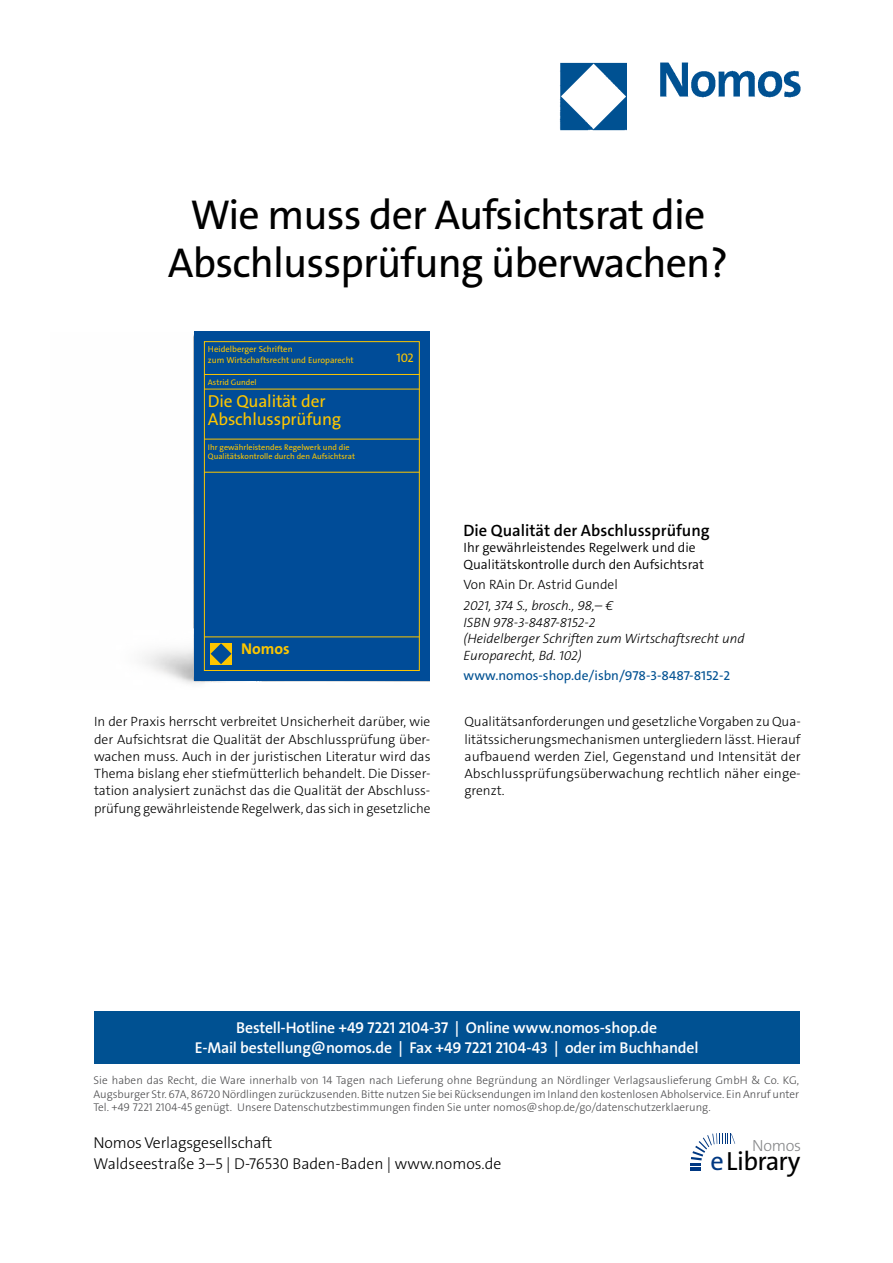
<style>
.page{position:relative;width:893px;height:1263px;background:#fff}
.page>*{position:absolute;margin:0;border:0;box-sizing:border-box;transform-origin:0 0}
.t1{font:42px/48px "The Sans Os F";letter-spacing:-.02em;color:#000;text-align:center}
.t2{font:26.4px "The Sans Os F";letter-spacing:-.03em;color:#000}
.t3{font:17.4px/18.5px "The Sans Os F";letter-spacing:-.01em;color:#fdc600}
.t4{font:600 16.5px "The Sans C5";color:#000}
.t5{font:300 16.2px "The Sans Os F";letter-spacing:-.02em;color:#87888a}
.t6{font:600 15.75px/21px "The Sans Os F";letter-spacing:-.01em;color:#fff;text-align:center}
.t7{font:300 15.75px/21px "The Sans Os F";color:#000}
.t8{font:700 15.75px "The Sans Os F";color:#fdc600}
.t9{font:300 13.5px/17.2px "The Sans C5";color:#000;text-align:justify}
.t10{font:italic 300 13.5px/16.5px "The Sans C5";color:#000}
.t11{font:300 13.5px/16.5px "The Sans C5";color:#000}
.t12{font:13.5px "The Sans C5";color:#005192}
.t13{font:12.45px "The Sans Os F";color:#fdc600}
.t14{font:300 11.25px/13.5px "The Sans Os F";color:#4b4b4d;text-align:justify}
.t15{font:8.7px/10.4px "The Sans Os F";color:#fdc600}
.t16{font:8.1px/9.3px "The Sans Os F";color:#fdc600}
.s1{color:#003882}
</style>
<div class="page">
<img style="left:559px;top:62px;width:242px;height:69px">
<div style="left:94px;top:1011px;width:705px;height:52px;background:#005192"></div>
<svg style="left:690px;top:1133px;width:45px;height:38px"></svg>
<img style="left:144px;top:335px;width:285px;height:349px">
<div style="left:194px;top:331px;width:236px;height:349px;background:#004c98"></div>
<div style="left:204px;top:341px;width:216px;height:330px;border:1px solid #fdc600"></div>
<hr style="left:204px;top:374px;width:216px;height:1px;background:#fdc600">
<hr style="left:204px;top:389px;width:216px;height:1px;background:#fdc600">
<hr style="left:204px;top:439px;width:216px;height:1px;background:#fdc600">
<hr style="left:204px;top:472px;width:216px;height:1px;background:#fdc600">
<hr style="left:204px;top:637px;width:216px;height:1px;background:#fdc600">
<div style="left:210px;top:643px;width:22px;height:21px;background:#fdc600"></div>
<svg style="left:211px;top:643px;width:20px;height:21px"></svg>
<h1 class="t1" style="left:168px;top:195px;width:562px">Wie muss der Aufsichtsrat die<br>Abschlussprüfung überwachen?</h1>
<p class="t15" style="left:208px;top:345px;width:147px">Heidelberger Schriften<br>zum Wirtschaftsrecht und Europarecht</p>
<p class="t13" style="left:396px;top:353px;width:19px">102</p>
<p class="t16" style="left:208px;top:378px;width:50px">Astrid Gundel</p>
<p class="t3" style="left:208px;top:393px;width:135px">Die Qualität der<br>Abschlussprüfung</p>
<p class="t16" style="left:208px;top:443px;width:149px">Ihr gewährleistendes Regelwerk und die<br>Qualitätskontrolle durch den Aufsichtsrat</p>
<p class="t8" style="left:241px;top:638px;width:50px">Nomos</p>
<p class="t4" style="left:463px;top:519px;width:248px">Die Qualität der Abschlussprüfung</p>
<p class="t11" style="left:463px;top:539px;width:242px">Ihr gewährleistendes Regelwerk und die<br>Qualitätskontrolle durch den Aufsichtsrat</p>
<p class="t9" style="left:463px;top:576px;width:156px">Von RAin Dr. Astrid Gundel</p>
<p class="t10" style="left:463px;top:597px;width:283px">2021, 374 S., brosch., 98,– €<br>ISBN 978-3-8487-8152-2<br>(Heidelberger Schriften zum Wirtschaftsrecht und<br>Europarecht, Bd. 102)</p>
<p class="t12" style="left:463px;top:667px;width:268px">www.nomos-shop.de/isbn/978-3-8487-8152-2</p>
<p class="t9" style="left:94px;top:713px;width:338px">In der Praxis herrscht verbreitet Unsicherheit darüber, wie der Aufsichtsrat die Qualität der Abschlussprüfung über&shy;wachen muss. Auch in der juristischen Literatur wird das Thema bislang eher stiefmütterlich behandelt. Die Disser&shy;tation analysiert zunächst das die Qualität der Abschluss&shy;prüfung gewährleistende Regelwerk, das sich in gesetzliche</p>
<p class="t9" style="left:464px;top:713px;width:338px">Qualitätsanforderungen und gesetzliche Vorgaben zu Qua&shy;litätssicherungsmechanismen untergliedern lässt. Hierauf aufbauend werden Ziel, Gegenstand und Intensität der Abschlussprüfungsüberwachung rechtlich näher einge&shy;grenzt.</p>
<p class="t6" style="left:195px;top:1017px;width:505px">Bestell-Hotline +49 7221 2104-37 | Online www.nomos-shop.de<br>E-Mail bestellung@nomos.de | Fax +49 7221 2104-43 | oder im Buchhandel</p>
<p class="t14" style="left:94px;top:1074px;width:707px">Sie haben das Recht, die Ware innerhalb von 14 Tagen nach Lieferung ohne Begründung an Nördlinger Verlagsauslieferung GmbH &amp; Co. KG, Augsburger Str. 67A, 86720 Nördlingen zurückzusenden. Bitte nutzen Sie bei Rücksendungen im Inland den kostenlosen Abholservice. Ein Anruf unter Tel. +49 7221 2104-45 genügt. Unsere Datenschutzbestimmungen finden Sie unter nomos@shop.de/go/datenschutzerklaerung.</p>
<p class="t7" style="left:94px;top:1133px;width:409px">Nomos Verlagsgesellschaft<br>Waldseestraße 3–5 | D-76530 Baden-Baden | www.nomos.de</p>
<p class="t5" style="left:752px;top:1135px;width:51px">Nomos</p>
<h2 class="t2" style="left:710px;top:1151px;width:91px"><span class="s1">e</span>Library</h2>
</div>
